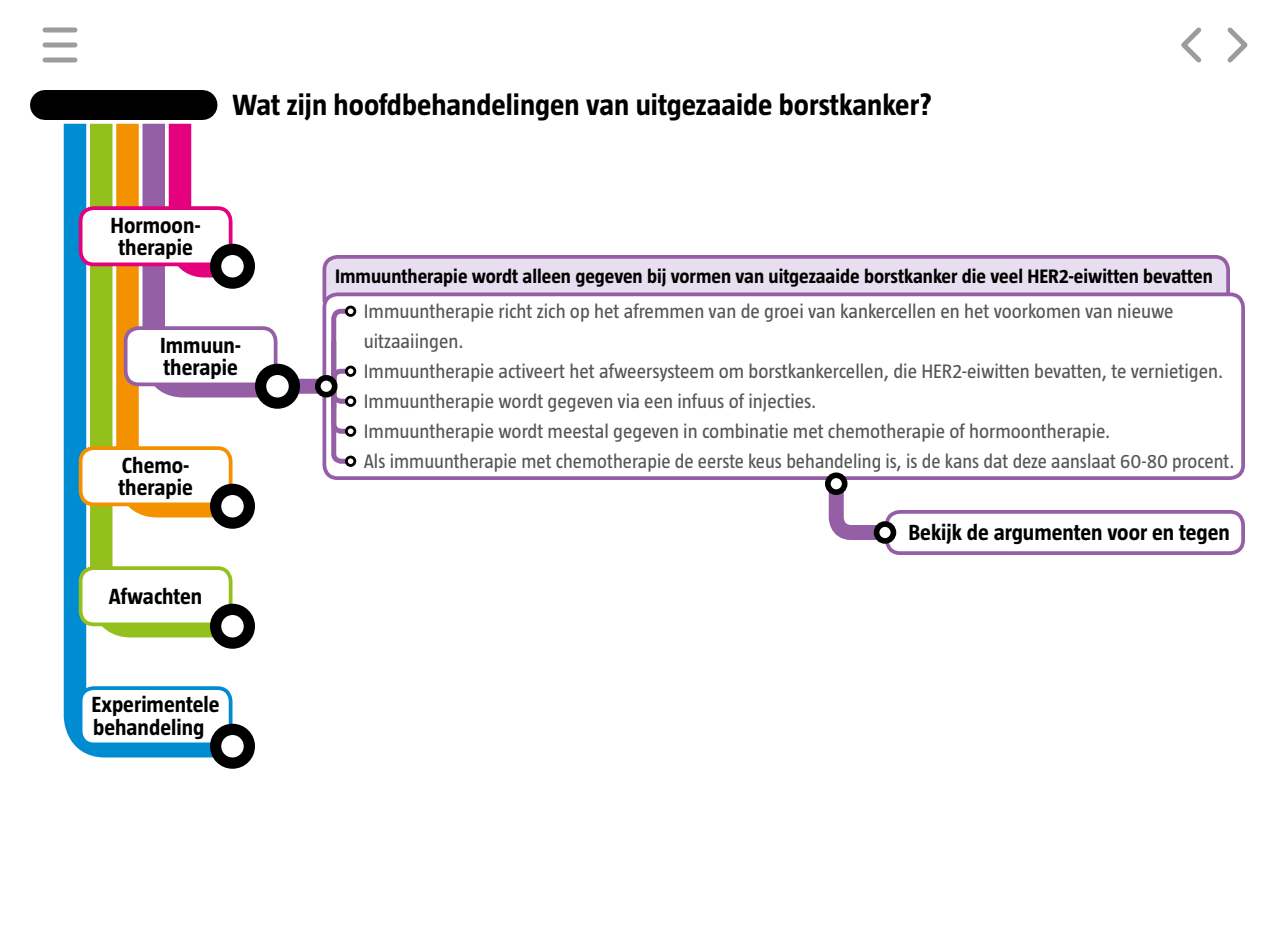
<style>
.page{position:relative;width:1280px;height:935px;background:#fff}
.page>*{position:absolute;margin:0;border:0;box-sizing:border-box;transform-origin:0 0}
.t1{font:700 30px "Taz";color:#000}
.argVoorTegen{font:700 22.5px/22.5px "Taz";color:#000}
.wijknaam{font:700 22.5px/22.5px "Taz";color:#000}
.argumentLL{font:20px/30px "Taz";color:#565655}
.argumentKopLL{font:700 20px "Taz";color:#000}
</style>
<div class="page">
<div style="left:45px;top:90px;width:157px;height:30px;background:#000"></div>
<svg style="left:63px;top:123px;width:192px;height:646px"></svg>
<svg style="left:79px;top:123px;width:176px;height:526px"></svg>
<svg style="left:131px;top:101px;width:169px;height:308px"></svg>
<div style="left:278px;top:379px;width:60px;height:15px;background:#945fa4"></div>
<svg style="left:825px;top:487px;width:66px;height:57px"></svg>
<div style="left:324px;top:257px;width:904px;height:56px;background:#e7dfef;border-radius:13px"></div>
<div style="left:322px;top:255px;width:908px;height:60px;border:4px solid #945fa4;border-radius:13px"></div>
<div style="left:324px;top:294px;width:919px;height:184px;background:#fff;border-radius:13px"></div>
<div style="left:322px;top:292px;width:923px;height:188px;border:4px solid #945fa4;border-radius:13px"></div>
<svg style="left:330px;top:306px;width:27px;height:160px"></svg>
<div style="left:318px;top:378px;width:17px;height:17px;background:#fff;border-radius:50%"></div>
<div style="left:315px;top:375px;width:23px;height:23px;border:6px solid #000;border-radius:50%"></div>
<div style="left:828px;top:475px;width:17px;height:17px;background:#fff;border-radius:50%"></div>
<div style="left:825px;top:472px;width:23px;height:23px;border:6px solid #000;border-radius:50%"></div>
<div style="left:346px;top:307px;width:9px;height:8px;background:#fff;border-radius:50%"></div>
<div style="left:345px;top:306px;width:11px;height:11px;border:3px solid #000;border-radius:50%"></div>
<div style="left:346px;top:367px;width:9px;height:8px;background:#fff;border-radius:50%"></div>
<div style="left:345px;top:366px;width:11px;height:11px;border:3px solid #000;border-radius:50%"></div>
<div style="left:346px;top:397px;width:9px;height:8px;background:#fff;border-radius:50%"></div>
<div style="left:345px;top:396px;width:11px;height:11px;border:3px solid #000;border-radius:50%"></div>
<div style="left:346px;top:427px;width:9px;height:8px;background:#fff;border-radius:50%"></div>
<div style="left:345px;top:426px;width:11px;height:11px;border:3px solid #000;border-radius:50%"></div>
<div style="left:346px;top:457px;width:9px;height:8px;background:#fff;border-radius:50%"></div>
<div style="left:345px;top:456px;width:11px;height:11px;border:3px solid #000;border-radius:50%"></div>
<hr style="left:45px;top:28px;width:30px;height:4px;background:#9c9c9c">
<div style="left:45px;top:42px;width:30px;height:6px;background:#9c9c9c"></div>
<hr style="left:45px;top:58px;width:30px;height:4px;background:#9c9c9c">
<svg style="left:1181px;top:27px;width:21px;height:36px"></svg>
<svg style="left:1227px;top:27px;width:21px;height:36px"></svg>
<div style="left:81px;top:208px;width:150px;height:56px;background:#fff;border-radius:13px"></div>
<div style="left:79px;top:206px;width:153px;height:60px;border:4px solid #e5007d;border-radius:13px"></div>
<div style="left:81px;top:448px;width:150px;height:56px;background:#fff;border-radius:13px"></div>
<div style="left:79px;top:446px;width:153px;height:60px;border:4px solid #f39100;border-radius:13px"></div>
<div style="left:81px;top:568px;width:150px;height:56px;background:#fff;border-radius:13px"></div>
<div style="left:79px;top:566px;width:153px;height:60px;border:4px solid #94c01e;border-radius:13px"></div>
<div style="left:81px;top:688px;width:150px;height:56px;background:#fff;border-radius:13px"></div>
<div style="left:79px;top:686px;width:153px;height:60px;border:4px solid #008cd0;border-radius:13px"></div>
<div style="left:126px;top:328px;width:150px;height:56px;background:#fff;border-radius:13px"></div>
<div style="left:124px;top:326px;width:154px;height:60px;border:4px solid #945fa4;border-radius:13px"></div>
<div style="left:887px;top:512px;width:356px;height:41px;background:#fff;border-radius:13px"></div>
<div style="left:885px;top:510px;width:360px;height:45px;border:4px solid #945fa4;border-radius:13px"></div>
<svg style="left:216px;top:249px;width:33px;height:34px"></svg>
<div style="left:210px;top:244px;width:45px;height:45px;border:11px solid #000;border-radius:50%"></div>
<svg style="left:216px;top:489px;width:33px;height:34px"></svg>
<div style="left:210px;top:484px;width:45px;height:45px;border:11px solid #000;border-radius:50%"></div>
<svg style="left:216px;top:609px;width:33px;height:34px"></svg>
<div style="left:210px;top:604px;width:45px;height:45px;border:11px solid #000;border-radius:50%"></div>
<svg style="left:216px;top:729px;width:33px;height:34px"></svg>
<div style="left:210px;top:724px;width:45px;height:45px;border:11px solid #000;border-radius:50%"></div>
<svg style="left:261px;top:369px;width:33px;height:34px"></svg>
<div style="left:255px;top:364px;width:45px;height:45px;border:11px solid #000;border-radius:50%"></div>
<div style="left:877px;top:524px;width:16px;height:17px;background:#fff;border-radius:50%"></div>
<div style="left:874px;top:521px;width:22px;height:23px;border:6px solid #000;border-radius:50%"></div>
<h1 class="t1" style="left:232px;top:88px;width:701px">Wat zijn hoofdbehandelingen van uitgezaaide borstkanker?</h1>
<p class="argVoorTegen" style="left:111px;top:213px;width:92px;text-align:center">Hormoon&shy;therapie</p>
<p class="wijknaam" style="left:160px;top:333px;width:82px">Immuun&shy;therapie</p>
<p class="argVoorTegen" style="left:118px;top:453px;width:76px">Chemo&shy;therapie</p>
<p class="argVoorTegen" style="left:109px;top:585px;width:95px">Afwachten</p>
<p class="argVoorTegen" style="left:92px;top:693px;width:129px">Experimentele behandeling</p>
<p class="argumentKopLL" style="left:335px;top:265px;width:879px">Immuuntherapie wordt alleen gegeven bij vormen van uitgezaaide borstkanker die veel HER2-eiwitten bevatten</p>
<p class="argumentLL" style="left:364px;top:296px;width:811px">Immuuntherapie richt zich op het afremmen van de groei van kankercellen en het voorkomen van nieuwe uitzaaiingen.</p>
<p class="argumentLL" style="left:364px;top:356px;width:861px">Immuuntherapie activeert het afweersysteem om borstkankercellen, die HER2-eiwitten bevatten, te vernietigen.</p>
<p class="argumentLL" style="left:364px;top:386px;width:454px">Immuuntherapie wordt gegeven via een infuus of injecties.</p>
<p class="argumentLL" style="left:364px;top:416px;width:748px">Immuuntherapie wordt meestal gegeven in combinatie met chemotherapie of hormoontherapie.</p>
<p class="argumentLL" style="left:364px;top:446px;width:872px">Als immuuntherapie met chemotherapie de eerste keus behandeling is, is de kans dat deze aanslaat 60-80 procent.</p>
<p class="argVoorTegen" style="left:908px;top:521px;width:323px">Bekijk de argumenten voor en tegen</p>
</div>
